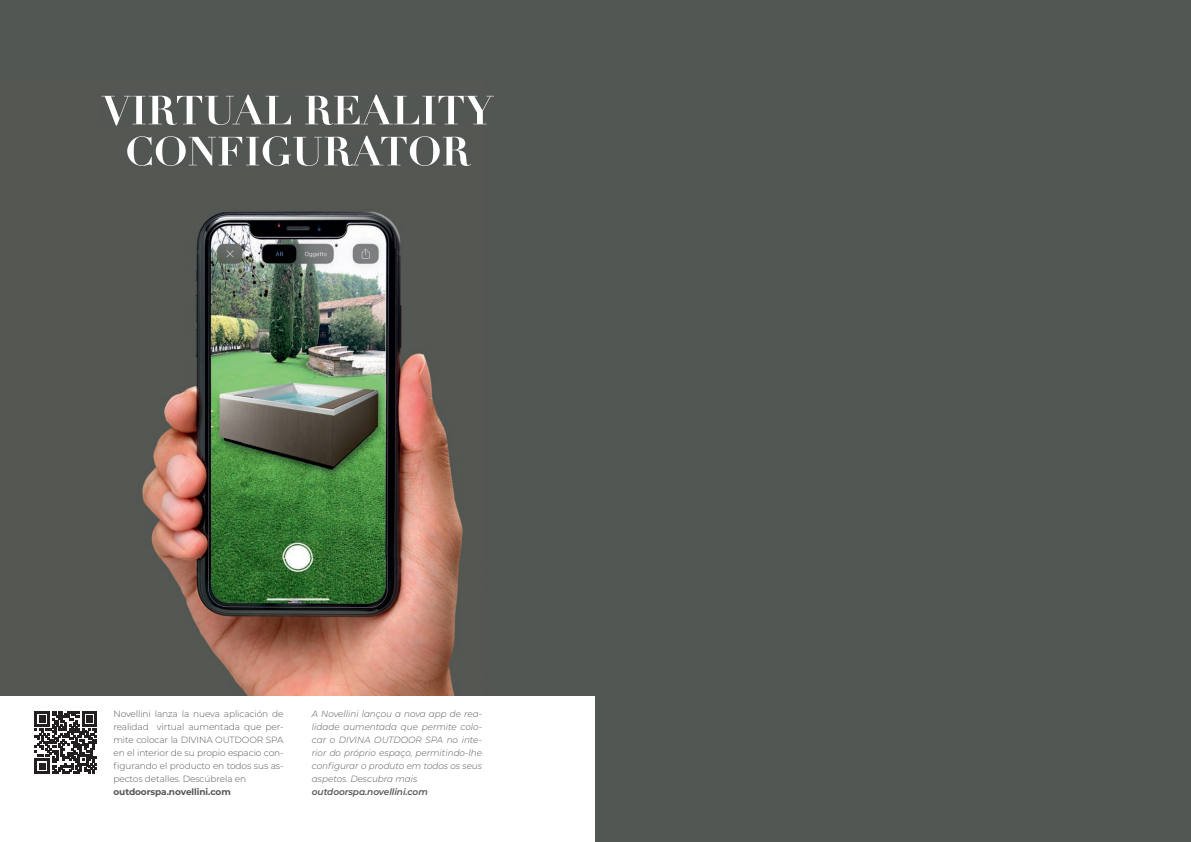
<style>
.page{position:relative;width:1191px;height:842px;background:#fff}
.page>*{position:absolute;margin:0;border:0;box-sizing:border-box;transform-origin:0 0}
.t1{font:300 9px/13px "Montserrat";letter-spacing:-.01em;color:#535753;text-align:justify}
.t2{font:italic 300 9px/13px "Montserrat";color:#535753;text-align:justify}
.t3{font:italic 600 9px "Montserrat";letter-spacing:-.01em;color:#535753}
.t4{font:700 9px "Montserrat";letter-spacing:-.01em;color:#535753}
</style>
<div class="page">
<div style="left:0;top:0;width:587px;height:842px;background:#535753"></div>
<div style="left:0;top:696px;width:595px;height:146px;background:#fff"></div>
<img style="left:115px;top:94px;width:348px;height:602px">
<img style="left:101px;top:95px;width:393px;height:30px">
<img style="left:127px;top:136px;width:344px;height:30px">
<svg style="left:35px;top:711px;width:62px;height:63px"></svg>
<div style="left:581px;top:0;width:14px;height:696px;background:#535753"></div>
<div style="left:595px;top:0;width:596px;height:842px;background:#535753"></div>
<p class="t1" style="left:113px;top:707px;width:172px">Novellini lanza la nueva aplicación de realidad virtual aumentada que per&shy;mite colocar la DIVINA OUTDOOR SPA en el interior de su propio espacio con&shy;figurando el producto en todos sus as&shy;pectos detalles. Descúbrela en</p>
<p class="t4" style="left:113px;top:786px;width:119px">outdoorspa.novellini.com</p>
<p class="t2" style="left:312px;top:707px;width:172px">A Novellini lançou a nova app de rea&shy;lidade aumentada que permite colo&shy;car o DIVINA OUTDOOR SPA no inte&shy;rior do próprio espaço, permitindo-lhe configurar o produto em todos os seus aspetos. Descubra mais</p>
<p class="t3" style="left:312px;top:786px;width:117px">outdoorspa.novellini.com</p>
</div>
